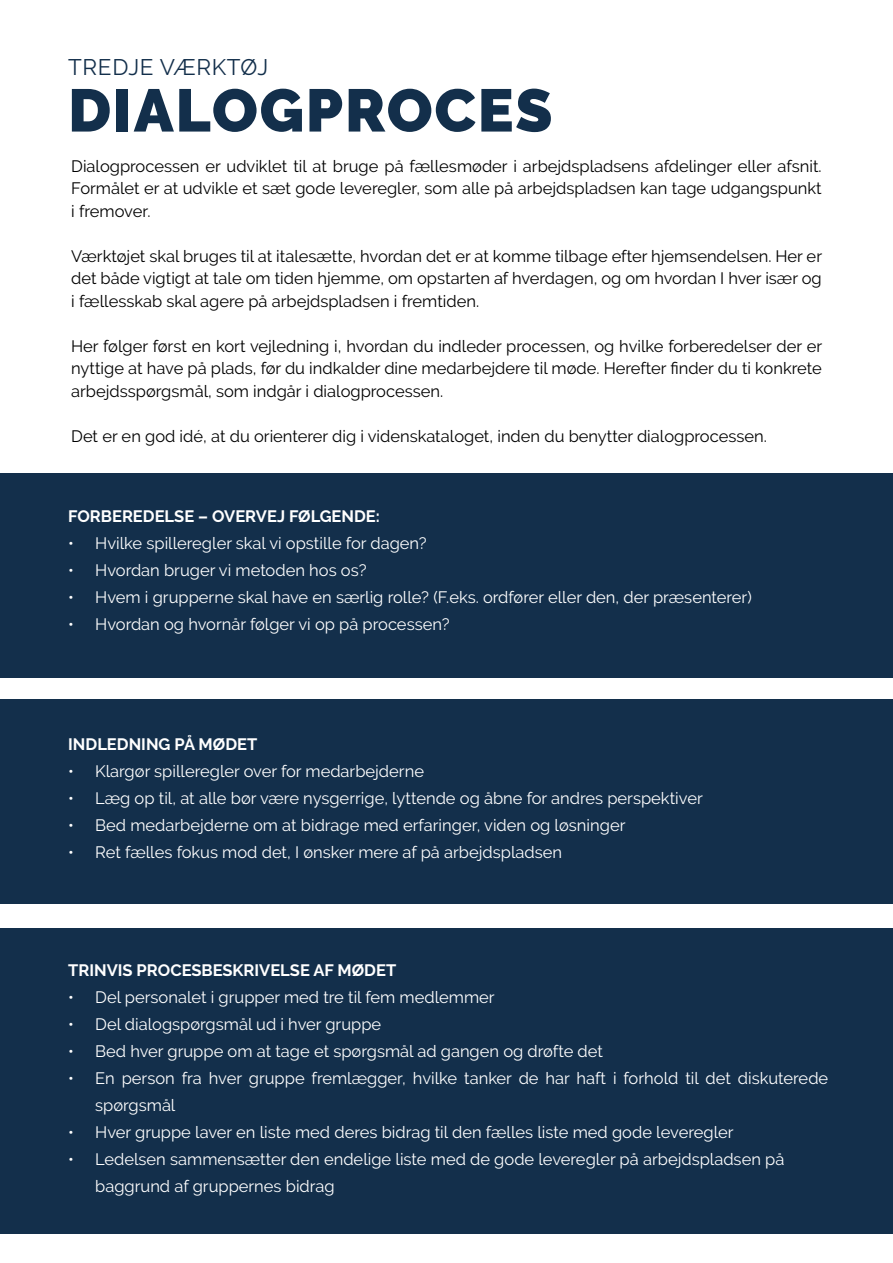
<style>
.page{position:relative;width:893px;height:1263px;background:#fff}
.page>*{position:absolute;margin:0;border:0;box-sizing:border-box;transform-origin:0 0}
.t1{font:900 60px "Raleway";letter-spacing:.03em;color:#132f4b}
.t2{font:22.5px "Raleway";letter-spacing:.03em;color:#132f4b}
.t3{font:16.5px/27px "Raleway";color:#fff}
.t4{font:16.5px/22.5px "Raleway";color:#000;text-align:justify}
.t5{font:700 16.5px "Raleway";color:#fff}
</style>
<div class="page">
<div style="left:0;top:473px;width:893px;height:204px;background:#132f4b"></div>
<div style="left:0;top:699px;width:893px;height:204px;background:#132f4b"></div>
<div style="left:0;top:928px;width:893px;height:305px;background:#132f4b"></div>
<h2 class="t2" style="left:68px;top:54px;width:202px">TREDJE VÆRKTØJ</h2>
<h1 class="t1" style="left:68px;top:76px;width:486px">DIALOGPROCES</h1>
<p class="t4" style="left:71px;top:155px;width:752px">Dialogprocessen er udviklet til at bruge på fællesmøder i arbejdspladsens afdelinger eller afsnit.<br>Formålet er at udvikle et sæt gode leveregler, som alle på arbejdspladsen kan tage udgangspunkt i fremover.</p>
<p class="t4" style="left:71px;top:245px;width:752px">Værktøjet skal bruges til at italesætte, hvordan det er at komme tilbage efter hjemsendelsen. Her er det både vigtigt at tale om tiden hjemme, om opstarten af hverdagen, og om hvordan I hver især og i fællesskab skal agere på arbejdspladsen i fremtiden.</p>
<p class="t4" style="left:71px;top:335px;width:752px">Her følger først en kort vejledning i, hvordan du indleder processen, og hvilke forberedelser der er nyttige at have på plads, før du indkalder dine medarbejdere til møde. Herefter finder du ti konkrete arbejdsspørgsmål, som indgår i dialogprocessen.</p>
<p class="t4" style="left:71px;top:425px;width:697px">Det er en god idé, at du orienterer dig i videnskataloget, inden du benytter dialogprocessen.</p>
<p class="t5" style="left:68px;top:506px;width:313px">FORBEREDELSE – OVERVEJ FØLGENDE:</p>
<p class="t3" style="left:68px;top:529px;width:360px">• Hvilke spilleregler skal vi opstille for dagen?</p>
<p class="t3" style="left:68px;top:556px;width:300px">• Hvordan bruger vi metoden hos os?</p>
<p class="t3" style="left:68px;top:583px;width:685px">• Hvem i grupperne skal have en særlig rolle? (F.eks. ordfører eller den, der præsenterer)</p>
<p class="t3" style="left:68px;top:610px;width:383px">• Hvordan og hvornår følger vi op på processen?</p>
<p class="t5" style="left:68px;top:734px;width:191px">INDLEDNING PÅ MØDET</p>
<p class="t3" style="left:68px;top:757px;width:357px">• Klargør spilleregler over for medarbejderne</p>
<p class="t3" style="left:68px;top:784px;width:636px">• Læg op til, at alle bør være nysgerrige, lyttende og åbne for andres perspektiver</p>
<p class="t3" style="left:68px;top:811px;width:559px">• Bed medarbejderne om at bidrage med erfaringer, viden og løsninger</p>
<p class="t3" style="left:68px;top:838px;width:495px">• Ret fælles fokus mod det, I ønsker mere af på arbejdspladsen</p>
<p class="t5" style="left:68px;top:960px;width:330px">TRINVIS PROCESBESKRIVELSE AF MØDET</p>
<p class="t3" style="left:68px;top:983px;width:428px">• Del personalet i grupper med tre til fem medlemmer</p>
<p class="t3" style="left:68px;top:1010px;width:315px">• Del dialogspørgsmål ud i hver gruppe</p>
<p class="t3" style="left:68px;top:1037px;width:536px">• Bed hver gruppe om at tage et spørgsmål ad gangen og drøfte det</p>
<p class="t3" style="left:95px;top:1064px;width:735px;text-indent:-27px">• En person fra hver gruppe fremlægger, hvilke tanker de har haft i forhold til det diskuterede spørgsmål</p>
<p class="t3" style="left:68px;top:1118px;width:667px">• Hver gruppe laver en liste med deres bidrag til den fælles liste med gode leveregler</p>
<p class="t3" style="left:95px;top:1145px;width:691px;text-indent:-27px">• Ledelsen sammensætter den endelige liste med de gode leveregler på arbejdspladsen på baggrund af gruppernes bidrag</p>
</div>
